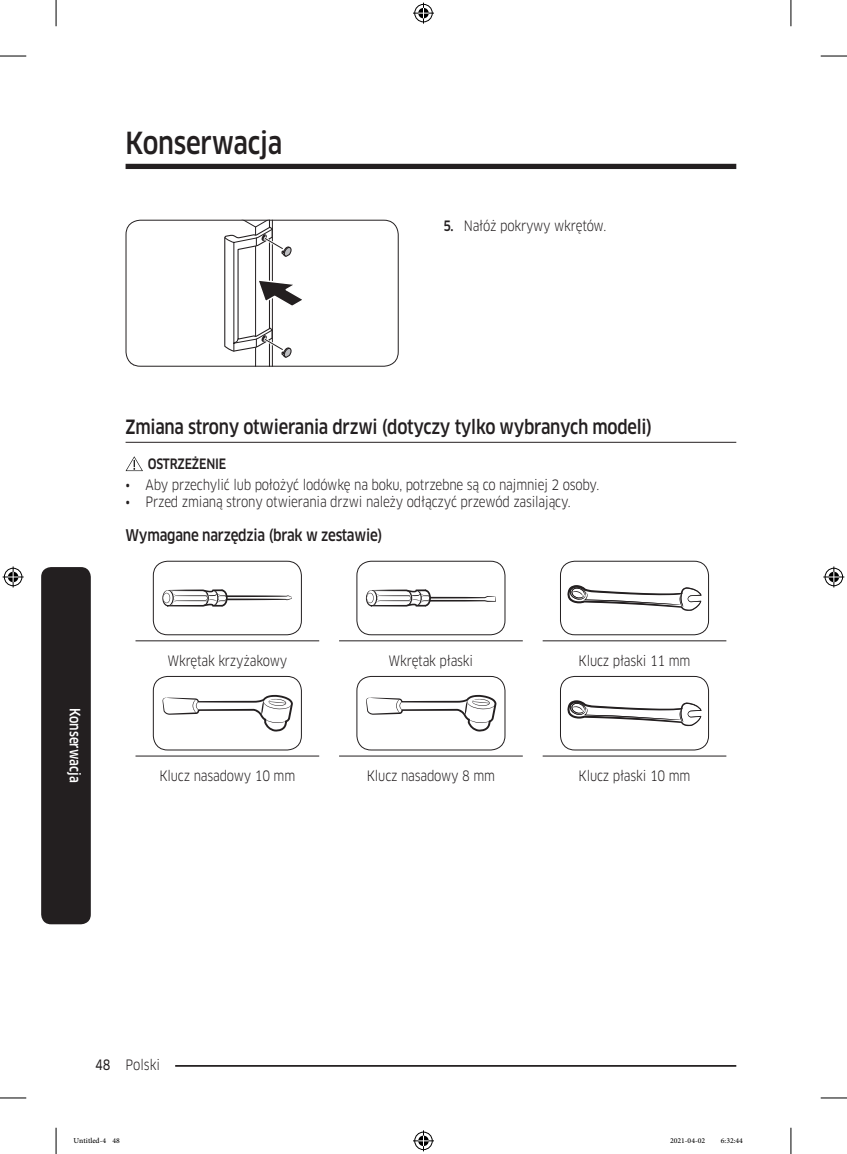
<style>
.page{position:relative;width:847px;height:1154px;background:#fff}
.page>*{position:absolute;margin:0;border:0;box-sizing:border-box;transform-origin:0 0}
.t1{font:500 29.75px "Samsung Clan Pro";letter-spacing:-.01em;color:#231f20;scale:.85 1}
.t2{font:500 19.25px "Samsung Clan Pro";letter-spacing:-.015em;color:#231f20;scale:.85 1}
.t3{font:500 15.75px "Samsung Clan Pro";letter-spacing:-.015em;color:#231f20;scale:.85 1}
.P_Label{font:14px "Samsung Clan Pro";letter-spacing:-.015em;color:#231f20;scale:.85 1}
.Sidebar{font:500 14px "Samsung Clan Pro";color:#fff;scale:.85 1}
.DL_DT_Icon{font:500 14px "Samsung Clan Pro";letter-spacing:-.015em;color:#231f20;scale:.85 1}
.t4{font:10.5px "Adobe Arabic";color:#000}
.s1{font-weight:500}
.s2{font-family:"Samsung Clan Pro News"}
</style>
<div class="page">
<div style="left:125px;top:164px;width:611px;height:5px;background:#231f20"></div>
<hr style="left:125px;top:1065px;width:611px;height:2px;background:#231f20">
<div style="left:111px;top:1055px;width:64px;height:17px;background:#fff"></div>
<div style="left:41px;top:567px;width:50px;height:357px;background:#231f20;border-radius:10px"></div>
<hr style="left:125px;top:442px;width:611px;height:1px;background:#231f20">
<svg style="left:126px;top:220px;width:176px;height:145px"></svg>
<div style="left:125px;top:220px;width:273px;height:147px;border:1px solid #231f20;border-radius:14px"></div>
<svg style="left:125px;top:456px;width:18px;height:15px"></svg>
<svg style="left:162px;top:589px;width:130px;height:17px"></svg>
<div style="left:153px;top:561px;width:149px;height:74px;border:1px solid #231f20;border-radius:14px"></div>
<svg style="left:366px;top:589px;width:130px;height:17px"></svg>
<div style="left:356px;top:561px;width:149px;height:74px;border:1px solid #231f20;border-radius:14px"></div>
<svg style="left:567px;top:585px;width:134px;height:26px"></svg>
<div style="left:560px;top:561px;width:148px;height:74px;border:1px solid #231f20;border-radius:14px"></div>
<hr style="left:135px;top:640px;width:184px;height:1px;background:#231f20">
<hr style="left:339px;top:640px;width:183px;height:1px;background:#231f20">
<hr style="left:542px;top:640px;width:184px;height:1px;background:#231f20">
<svg style="left:162px;top:695px;width:131px;height:37px"></svg>
<div style="left:153px;top:676px;width:149px;height:74px;border:1px solid #231f20;border-radius:14px"></div>
<svg style="left:366px;top:695px;width:130px;height:37px"></svg>
<div style="left:356px;top:676px;width:149px;height:74px;border:1px solid #231f20;border-radius:14px"></div>
<svg style="left:567px;top:700px;width:134px;height:26px"></svg>
<div style="left:560px;top:676px;width:148px;height:74px;border:1px solid #231f20;border-radius:14px"></div>
<hr style="left:135px;top:755px;width:184px;height:1px;background:#231f20">
<hr style="left:339px;top:755px;width:183px;height:1px;background:#231f20">
<hr style="left:542px;top:755px;width:184px;height:1px;background:#231f20">
<svg style="left:0;top:56px;width:26px;height:1px"></svg>
<svg style="left:820px;top:56px;width:26px;height:1px"></svg>
<svg style="left:0;top:1097px;width:26px;height:1px"></svg>
<svg style="left:820px;top:1097px;width:26px;height:1px"></svg>
<svg style="left:56px;top:0;width:1px;height:26px"></svg>
<svg style="left:56px;top:1128px;width:1px;height:26px"></svg>
<svg style="left:790px;top:0;width:1px;height:26px"></svg>
<svg style="left:790px;top:1128px;width:1px;height:26px"></svg>
<svg style="left:413px;top:3px;width:21px;height:21px"></svg>
<svg style="left:413px;top:1130px;width:21px;height:21px"></svg>
<svg style="left:3px;top:566px;width:21px;height:21px"></svg>
<svg style="left:823px;top:566px;width:21px;height:21px"></svg>
<h1 class="t1" style="left:125px;top:125px;width:186px">Konserwacja</h1>
<p class="P_Label" style="left:443px;top:217px;width:193px"><span class="s1">5.</span> Nałóż pokrywy wkrętów.</p>
<h2 class="t2" style="left:125px;top:416px;width:620px">Zmiana strony otwierania drzwi (dotyczy tylko wybranych modeli)</h2>
<p class="DL_DT_Icon" style="left:148px;top:455px;width:94px">OSTRZEŻENIE</p>
<p class="P_Label" style="left:125px;top:477px;width:558px">• Aby przechylić lub położyć lodówkę na boku, potrzebne są co najmniej 2 osoby.</p>
<p class="P_Label" style="left:125px;top:494px;width:525px">• Przed zmianą strony otwierania drzwi należy odłączyć przewód zasilający.</p>
<h3 class="t3" style="left:125px;top:526px;width:303px">Wymagane narzędzia (brak w zestawie)</h3>
<p class="Sidebar" style="left:83px;top:707px;width:90px;rotate:90deg">Konserwacja</p>
<p class="P_Label" style="left:167px;top:652px;width:142px">Wkrętak krzyżakowy</p>
<p class="P_Label" style="left:388px;top:652px;width:101px">Wkrętak płaski</p>
<p class="P_Label" style="left:578px;top:652px;width:133px">Klucz płaski 11 mm</p>
<p class="P_Label" style="left:159px;top:768px;width:161px">Klucz nasadowy 10 mm</p>
<p class="P_Label" style="left:367px;top:768px;width:152px">Klucz nasadowy 8 mm</p>
<p class="P_Label" style="left:578px;top:768px;width:133px">Klucz płaski 10 mm</p>
<p class="P_Label" style="left:95px;top:1056px;width:78px"><span class="s2">48</span> Polski</p>
<p class="t4" style="left:74px;top:1133px;width:48px">Untitled-4 48</p>
<p class="t4" style="left:669px;top:1133px;width:37px">2021-04-02</p>
<p class="t4" style="left:720px;top:1133px;width:24px">6:32:44</p>
</div>
